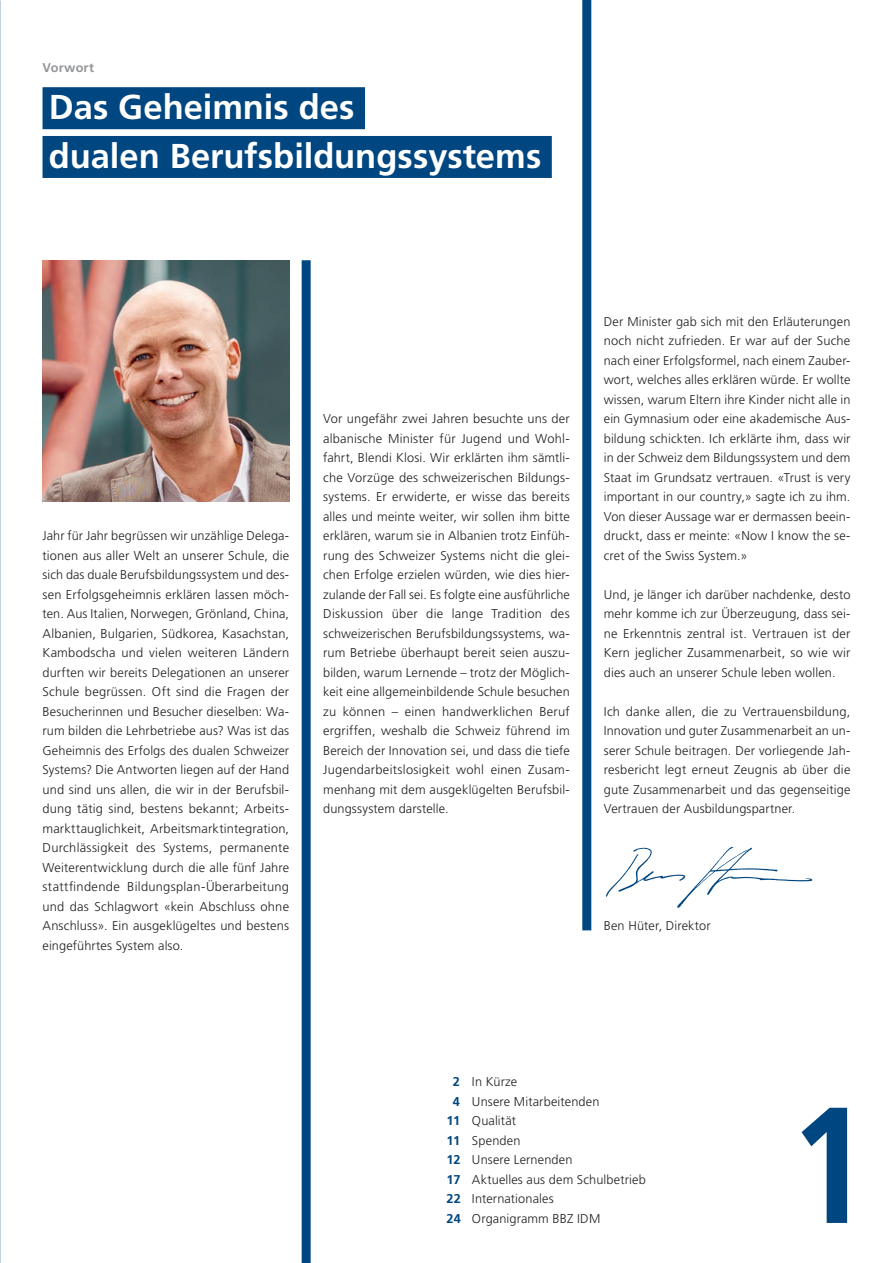
<style>
.page{position:relative;width:893px;height:1263px;background:#fff}
.page>*{position:absolute;margin:0;border:0;box-sizing:border-box;transform-origin:0 0}
.t1{font:700 condensed 165px "Frutiger LT Std";color:#004680}
.t2{font:700 34.5px/48.8px "Frutiger LT Std";color:#fff}
.t3{font:300 12.75px/19.5px "Frutiger LT Std";letter-spacing:.01em;color:#231f20;text-align:justify}
.t4{font:700 12.75px "Frutiger LT Std";letter-spacing:.015em;color:#939598}
.s1{font-weight:700;color:#004680}
</style>
<div class="page">
<div style="left:302px;top:260px;width:9px;height:1003px;background:#004680"></div>
<div style="left:582px;top:0;width:9px;height:930px;background:#004680"></div>
<div style="left:43px;top:87px;width:322px;height:42px;background:#004680"></div>
<div style="left:43px;top:136px;width:509px;height:42px;background:#004680"></div>
<img style="left:43px;top:260px;width:246px;height:241px">
<img style="left:606px;top:846px;width:207px;height:62px">
<p class="t4" style="left:43px;top:60px;width:53px">Vorwort</p>
<h2 class="t2" style="left:49px;top:83px;width:494px">Das Geheimnis des<br>dualen Berufsbildungssystems</h2>
<p class="t3" style="left:43px;top:526px;width:248px">Jahr für Jahr begrüssen wir unzählige Delega&shy;tionen aus aller Welt an unserer Schule, die sich das duale Berufsbildungssystem und des&shy;sen Erfolgsgeheimnis erklären lassen möch&shy;ten. Aus Italien, Norwegen, Grönland, China, Albanien, Bulgarien, Südkorea, Kasachstan, Kambodscha und vielen weiteren Ländern durften wir bereits Delegationen an unserer Schule begrüssen. Oft sind die Fragen der Besucherinnen und Besucher dieselben: Wa&shy;rum bilden die Lehrbetriebe aus? Was ist das Geheimnis des Erfolgs des dualen Schweizer Systems? Die Antworten liegen auf der Hand und sind uns allen, die wir in der Berufsbil&shy;dung tätig sind, bestens bekannt; Arbeits&shy;markttauglichkeit, Arbeitsmarktintegration, Durchlässigkeit des Systems, permanente Weiterentwicklung durch die alle fünf Jahre stattfindende Bildungsplan-Überarbeitung und das Schlagwort «kein Abschluss ohne Anschluss». Ein ausgeklügeltes und bestens eingeführtes System also.</p>
<p class="t3" style="left:323px;top:409px;width:248px">Vor ungefähr zwei Jahren besuchte uns der albanische Minister für Jugend und Wohl&shy;fahrt, Blendi Klosi. Wir erklärten ihm sämtli&shy;che Vorzüge des schweizerischen Bildungs&shy;systems. Er erwiderte, er wisse das bereits alles und meinte weiter, wir sollen ihm bitte erklären, warum sie in Albanien trotz Einfüh&shy;rung des Schweizer Systems nicht die glei&shy;chen Erfolge erzielen würden, wie dies hier&shy;zulande der Fall sei. Es folgte eine ausführliche Diskussion über die lange Tradition des schweizerischen Berufsbildungssystems, wa&shy;rum Betriebe überhaupt bereit seien auszu&shy;bilden, warum Lernende – trotz der Möglich&shy;keit eine allgemeinbildende Schule besuchen zu können – einen handwerklichen Beruf ergriffen, weshalb die Schweiz führend im Bereich der Innovation sei, und dass die tiefe Jugendarbeitslosigkeit wohl einen Zusam&shy;menhang mit dem ausgeklügelten Berufsbil&shy;dungssystem darstelle.</p>
<p class="t3" style="left:604px;top:312px;width:248px">Der Minister gab sich mit den Erläuterungen noch nicht zufrieden. Er war auf der Suche nach einer Erfolgsformel, nach einem Zauber&shy;wort, welches alles erklären würde. Er wollte wissen, warum Eltern ihre Kinder nicht alle in ein Gymnasium oder eine akademische Aus&shy;bildung schickten. Ich erklärte ihm, dass wir in der Schweiz dem Bildungssystem und dem Staat im Grundsatz vertrauen. «Trust is very important in our country,» sagte ich zu ihm.<br>Von dieser Aussage war er dermassen beein&shy;druckt, dass er meinte: «Now I know the se&shy;cret of the Swiss System.»</p>
<p class="t3" style="left:604px;top:585px;width:248px">Und, je länger ich darüber nachdenke, desto mehr komme ich zur Überzeugung, dass sei&shy;ne Erkenntnis zentral ist. Vertrauen ist der Kern jeglicher Zusammenarbeit, so wie wir dies auch an unserer Schule leben wollen.</p>
<p class="t3" style="left:604px;top:702px;width:248px">Ich danke allen, die zu Vertrauensbildung, Innovation und guter Zusammenarbeit an un&shy;serer Schule beitragen. Der vorliegende Jah&shy;resbericht legt erneut Zeugnis ab über die gute Zusammenarbeit und das gegenseitige Vertrauen der Ausbildungspartner.</p>
<p class="t3" style="left:604px;top:916px;width:108px">Ben Hüter, Direktor</p>
<p class="t3" style="left:453px;top:1072px;width:66px"><span class="s1">2</span> In Kürze</p>
<p class="t3" style="left:453px;top:1092px;width:148px"><span class="s1">4</span> Unsere Mitarbeitenden</p>
<p class="t3" style="left:446px;top:1111px;width:71px"><span class="s1">11</span> Qualität</p>
<p class="t3" style="left:446px;top:1131px;width:75px"><span class="s1">11</span> Spenden</p>
<p class="t3" style="left:446px;top:1150px;width:128px"><span class="s1">12</span> Unsere Lernenden</p>
<p class="t3" style="left:446px;top:1170px;width:201px"><span class="s1">17</span> Aktuelles aus dem Schulbetrieb</p>
<p class="t3" style="left:446px;top:1189px;width:109px"><span class="s1">22</span> Internationales</p>
<p class="t3" style="left:446px;top:1209px;width:155px"><span class="s1">24</span> Organigramm BBZ IDM</p>
<h1 class="t1" style="left:788px;top:1068px;width:87px">1</h1>
</div>
